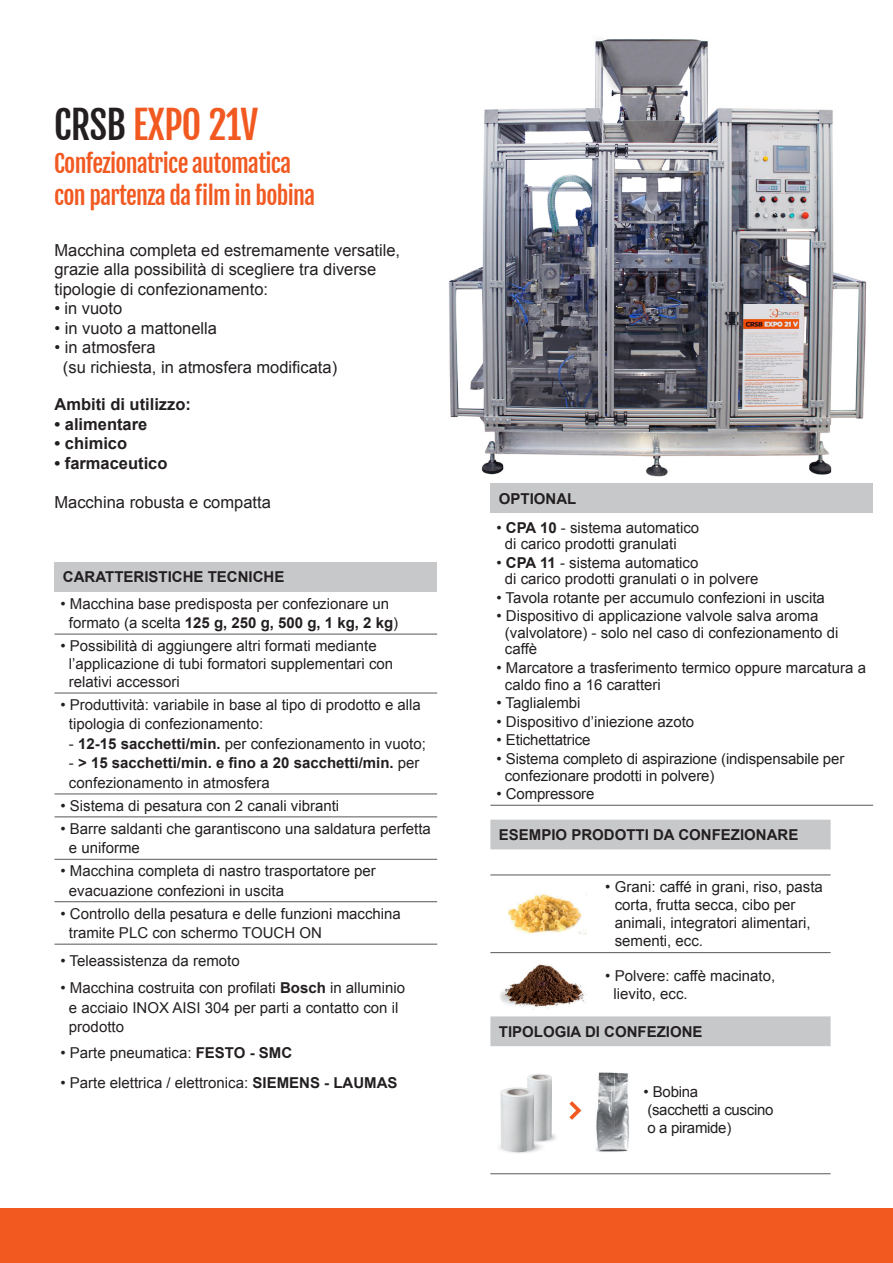
<style>
.page{position:relative;width:893px;height:1263px;background:#fff}
.page>*{position:absolute;margin:0;border:0;box-sizing:border-box;transform-origin:0 0}
.TITOLO_SCHEDA{font:38.25px "Fjalla One";letter-spacing:-.02em;color:#f15921}
.TITOLO_SCHEDA-2{font:24px "Fjalla One";letter-spacing:-.03em;color:#f15921}
.TESTO_DESCRIZIONE{font:16.5px/19.5px "Arial";color:#231f20}
.TESTO_DESCRIZIONE-2{font:700 16.5px "Arial";color:#231f20}
.TESTO_TABELLA{font:15px/19.5px "Arial";color:#231f20}
.TITOLI_TABELLA{font:700 15px "Arial";color:#231f20}
.TESTO_TABELLA-2{font:700 15px/19.5px "Arial";color:#231f20}
.TESTO_TABELLA-3{font:15px "Arial";letter-spacing:-.02em;color:#231f20}
.s1{color:#231f20}
.s2{font-weight:700}
.s3{font-weight:400}
</style>
<div class="page">
<img style="left:448px;top:39px;width:419px;height:438px">
<div style="left:0;top:1209px;width:893px;height:54px;background:#f15921"></div>
<img style="left:499px;top:1074px;width:57px;height:79px">
<img style="left:595px;top:1072px;width:34px;height:80px">
<svg style="left:569px;top:1101px;width:12px;height:19px"></svg>
<svg style="left:490px;top:820px;width:341px;height:226px"></svg>
<hr style="left:490px;top:1173px;width:341px;height:1px;background:#57585a">
<hr style="left:490px;top:875px;width:341px;height:1px;background:#57585a">
<hr style="left:490px;top:952px;width:341px;height:1px;background:#57585a">
<img style="left:499px;top:961px;width:94px;height:48px">
<img style="left:505px;top:893px;width:81px;height:41px">
<div style="left:54px;top:562px;width:383px;height:30px;background:#c7c8ca"></div>
<hr style="left:54px;top:634px;width:383px;height:1px;background:#57585a">
<hr style="left:54px;top:693px;width:383px;height:1px;background:#57585a">
<hr style="left:54px;top:794px;width:383px;height:1px;background:#57585a">
<hr style="left:54px;top:817px;width:383px;height:1px;background:#57585a">
<hr style="left:54px;top:859px;width:383px;height:1px;background:#57585a">
<hr style="left:54px;top:901px;width:383px;height:1px;background:#57585a">
<hr style="left:54px;top:944px;width:383px;height:1px;background:#57585a">
<div style="left:490px;top:483px;width:383px;height:30px;background:#c7c8ca"></div>
<hr style="left:490px;top:805px;width:383px;height:1px;background:#57585a">
<p class="TITOLO_SCHEDA" style="left:54px;top:102px;width:206px"><span class="s1">CRSB</span> EXPO 21V</p>
<p class="TITOLO_SCHEDA-2" style="left:54px;top:148px;width:239px">Confezionatrice automatica</p>
<p class="TITOLO_SCHEDA-2" style="left:54px;top:181px;width:263px">con partenza da film in bobina</p>
<p class="TESTO_DESCRIZIONE" style="left:54px;top:240px;width:347px">Macchina completa ed estremamente versatile, grazie alla possibilità di scegliere tra diverse tipologie di confezionamento:</p>
<p class="TESTO_DESCRIZIONE" style="left:54px;top:299px;width:69px">• in vuoto</p>
<p class="TESTO_DESCRIZIONE" style="left:54px;top:318px;width:164px">• in vuoto a mattonella</p>
<p class="TESTO_DESCRIZIONE" style="left:63px;top:338px;width:276px;text-indent:-9px">• in atmosfera<br>(su richiesta, in atmosfera modificata)</p>
<p class="TESTO_DESCRIZIONE-2" style="left:54px;top:394px;width:138px">Ambiti di utilizzo:</p>
<p class="TESTO_DESCRIZIONE-2" style="left:54px;top:413px;width:94px">• alimentare</p>
<p class="TESTO_DESCRIZIONE-2" style="left:54px;top:433px;width:74px">• chimico</p>
<p class="TESTO_DESCRIZIONE-2" style="left:54px;top:452px;width:115px">• farmaceutico</p>
<p class="TESTO_DESCRIZIONE" style="left:54px;top:492px;width:218px">Macchina robusta e compatta</p>
<p class="TITOLI_TABELLA" style="left:63px;top:567px;width:223px">CARATTERISTICHE TECNICHE</p>
<p class="TESTO_TABELLA" style="left:69px;top:593px;width:331px;text-indent:-9px">• Macchina base predisposta per confezionare un formato (a scelta <span class="s2">125 g, 250 g, 500 g, 1 kg, 2 kg</span>)</p>
<p class="TESTO_TABELLA" style="left:69px;top:637px;width:326px;line-height:18px;text-indent:-9px">• Possibilità di aggiungere altri formati mediante l’applicazione di tubi formatori supplementari con relativi accessori</p>
<p class="TESTO_TABELLA" style="left:69px;top:695px;width:353px;text-indent:-9px">• Produttività: variabile in base al tipo di prodotto e alla tipologia di confezionamento:</p>
<p class="TESTO_TABELLA" style="left:69px;top:734px;width:358px">- <span class="s2">12-15 sacchetti/min.</span> per confezionamento in vuoto;</p>
<p class="TESTO_TABELLA-2" style="left:69px;top:754px;width:352px"><span class="s3">-</span> &gt; 15 sacchetti/min. e fino a 20 sacchetti/min. <span class="s3">per confezionamento in atmosfera</span></p>
<p class="TESTO_TABELLA" style="left:60px;top:796px;width:280px">• Sistema di pesatura con 2 canali vibranti</p>
<p class="TESTO_TABELLA" style="left:69px;top:819px;width:363px;text-indent:-9px">• Barre saldanti che garantiscono una saldatura perfetta e uniforme</p>
<p class="TESTO_TABELLA" style="left:69px;top:861px;width:308px;text-indent:-9px">• Macchina completa di nastro trasportatore per evacuazione confezioni in uscita</p>
<p class="TESTO_TABELLA" style="left:69px;top:904px;width:333px;text-indent:-9px">• Controllo della pesatura e delle funzioni macchina tramite PLC con schermo TOUCH ON</p>
<p class="TESTO_TABELLA" style="left:60px;top:951px;width:181px">• Teleassistenza da remoto</p>
<p class="TESTO_TABELLA" style="left:69px;top:978px;width:338px;text-indent:-9px">• Macchina costruita con profilati <span class="s2">Bosch</span> in alluminio e acciaio INOX AISI 304 per parti a contatto con il prodotto</p>
<p class="TESTO_TABELLA" style="left:60px;top:1043px;width:233px">• Parte pneumatica: <span class="s2">FESTO - SMC</span></p>
<p class="TESTO_TABELLA" style="left:60px;top:1073px;width:339px">• Parte elettrica / elettronica: <span class="s2">SIEMENS - LAUMAS</span></p>
<p class="TITOLI_TABELLA" style="left:499px;top:488px;width:79px">OPTIONAL</p>
<p class="TESTO_TABELLA" style="left:505px;top:519px;width:196px;line-height:16.5px;text-indent:-9px">• <span class="s2">CPA 10</span> - sistema automatico di carico prodotti granulati</p>
<p class="TESTO_TABELLA" style="left:505px;top:554px;width:255px;line-height:16.5px;text-indent:-9px">• <span class="s2">CPA 11</span> - sistema automatico<br>di carico prodotti granulati o in polvere</p>
<p class="TESTO_TABELLA" style="left:496px;top:588px;width:330px">• Tavola rotante per accumulo confezioni in uscita</p>
<p class="TESTO_TABELLA" style="left:505px;top:608px;width:335px;line-height:16.5px;text-indent:-9px">• Dispositivo di applicazione valvole salva aroma (valvolatore) - solo nel caso di confezionamento di caffè</p>
<p class="TESTO_TABELLA" style="left:505px;top:659px;width:363px;line-height:16.5px;text-indent:-9px">• Marcatore a trasferimento termico oppure marcatura a caldo fino a 16 caratteri</p>
<p class="TESTO_TABELLA" style="left:496px;top:693px;width:86px">• Taglialembi</p>
<p class="TESTO_TABELLA" style="left:496px;top:712px;width:199px">• Dispositivo d’iniezione azoto</p>
<p class="TESTO_TABELLA" style="left:496px;top:730px;width:96px">• Etichettatrice</p>
<p class="TESTO_TABELLA" style="left:505px;top:750px;width:341px;line-height:16.5px;text-indent:-9px">• Sistema completo di aspirazione (indispensabile per confezionare prodotti in polvere)</p>
<p class="TESTO_TABELLA" style="left:496px;top:784px;width:99px">• Compressore</p>
<p class="TITOLI_TABELLA" style="left:499px;top:825px;width:301px">ESEMPIO PRODOTTI DA CONFEZIONARE</p>
<p class="TESTO_TABELLA" style="left:615px;top:878px;width:210px;line-height:18px;text-indent:-9px">• Grani: caffé in grani, riso, pasta corta, frutta secca, cibo per animali, integratori alimentari, sementi, ecc.</p>
<p class="TESTO_TABELLA" style="left:605px;top:966px;width:172px">• Polvere: caffè macinato,</p>
<p class="TESTO_TABELLA" style="left:614px;top:984px;width:76px">lievito, ecc.</p>
<p class="TITOLI_TABELLA" style="left:499px;top:1021px;width:205px">TIPOLOGIA DI CONFEZIONE</p>
<p class="TESTO_TABELLA" style="left:643px;top:1082px;width:56px">• Bobina</p>
<p class="TESTO_TABELLA-3" style="left:647px;top:1102px;width:128px">(sacchetti a cuscino</p>
<p class="TESTO_TABELLA-3" style="left:647px;top:1120px;width:85px">o a piramide)</p>
</div>
